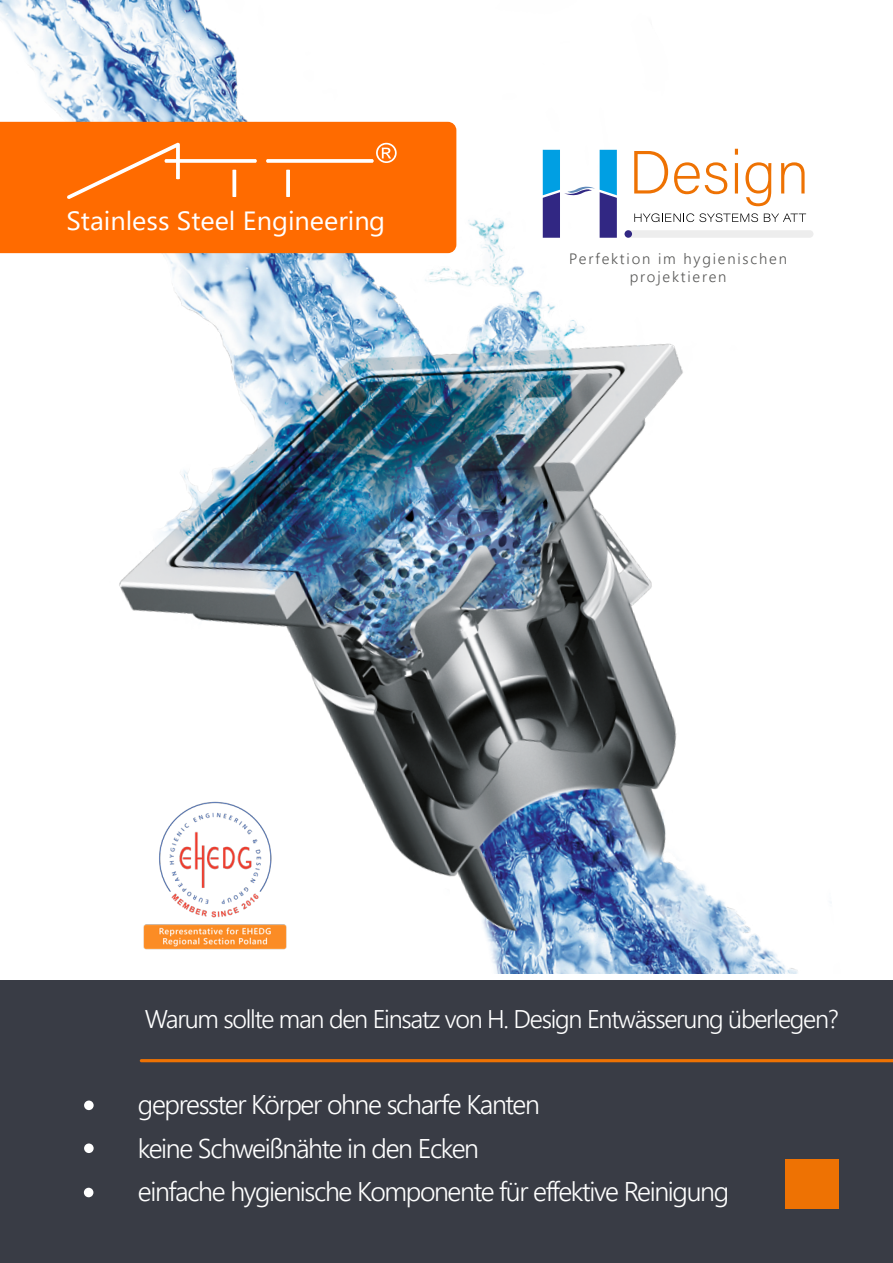
<style>
.page{position:relative;width:893px;height:1263px;background:#fff}
.page>*{position:absolute;margin:0;border:0;box-sizing:border-box;transform-origin:0 0}
.t1{font:300 27px/43.5px "Segoe UI";letter-spacing:-.05em;color:#fff}
.t2{font:26.25px "Segoe UI";color:#fff}
.t3{font:300 25.5px "Segoe UI";letter-spacing:-.05em;color:#fff}
.t4{font:300 15px/18px "Segoe UI";letter-spacing:.12em;color:#575756;text-align:center}
</style>
<div class="page">
<img style="left:0;top:0;width:831px;height:974px">
<div style="left:624px;top:230px;width:189px;height:8px;background:#ededed;border-radius:4px"></div>
<svg style="left:634px;top:213px;width:124px;height:9px"></svg>
<svg style="left:764px;top:214px;width:42px;height:8px"></svg>
<div style="left:624px;top:230px;width:8px;height:8px;background:#312783;border-radius:50%"></div>
<svg style="left:634px;top:151px;width:34px;height:42px"></svg>
<svg style="left:674px;top:162px;width:53px;height:32px"></svg>
<svg style="left:735px;top:149px;width:3px;height:6px"></svg>
<hr style="left:735px;top:163px;width:3px;height:30px;background:#ee7203">
<svg style="left:745px;top:162px;width:26px;height:44px"></svg>
<svg style="left:781px;top:162px;width:24px;height:31px"></svg>
<svg style="left:543px;top:150px;width:74px;height:88px"></svg>
<div style="left:0;top:122px;width:456px;height:131px;background:#ff6b00"></div>
<svg style="left:232px;top:170px;width:4px;height:27px"></svg>
<svg style="left:286px;top:170px;width:4px;height:27px"></svg>
<svg style="left:266px;top:159px;width:108px;height:4px"></svg>
<svg style="left:67px;top:142px;width:113px;height:57px;background:#ff7816"></svg>
<svg style="left:376px;top:143px;width:21px;height:20px"></svg>
<svg style="left:165px;top:159px;width:92px;height:4px"></svg>
<div style="left:0;top:976px;width:893px;height:287px;background:#393c45"></div>
<div style="left:0;top:974px;width:893px;height:5px;background:#fff"></div>
<div style="left:84px;top:1100px;width:10px;height:10px;background:#fff;border-radius:50%"></div>
<div style="left:84px;top:1143px;width:10px;height:10px;background:#fff;border-radius:50%"></div>
<div style="left:84px;top:1188px;width:9px;height:9px;background:#fff;border-radius:50%"></div>
<div style="left:785px;top:1159px;width:53px;height:50px;background:#ee7203"></div>
<svg style="left:140px;top:1059px;width:753px;height:3px;background:#e87004"></svg>
<img style="left:140px;top:800px;width:149px;height:153px">
<p class="t2" style="left:66px;top:196px;width:320px">Stainless Steel Engineering</p>
<p class="t4" style="left:569px;top:248px;width:219px">Perfektion im hygienischen projektieren</p>
<p class="t3" style="left:145px;top:995px;width:696px">Warum sollte man den Einsatz von H. Design Entwässerung überlegen?</p>
<p class="t1" style="left:138px;top:1080px;width:593px">gepresster Körper ohne scharfe Kanten<br>keine Schweißnähte in den Ecken<br>einfache hygienische Komponente für effektive Reinigung</p>
</div>
